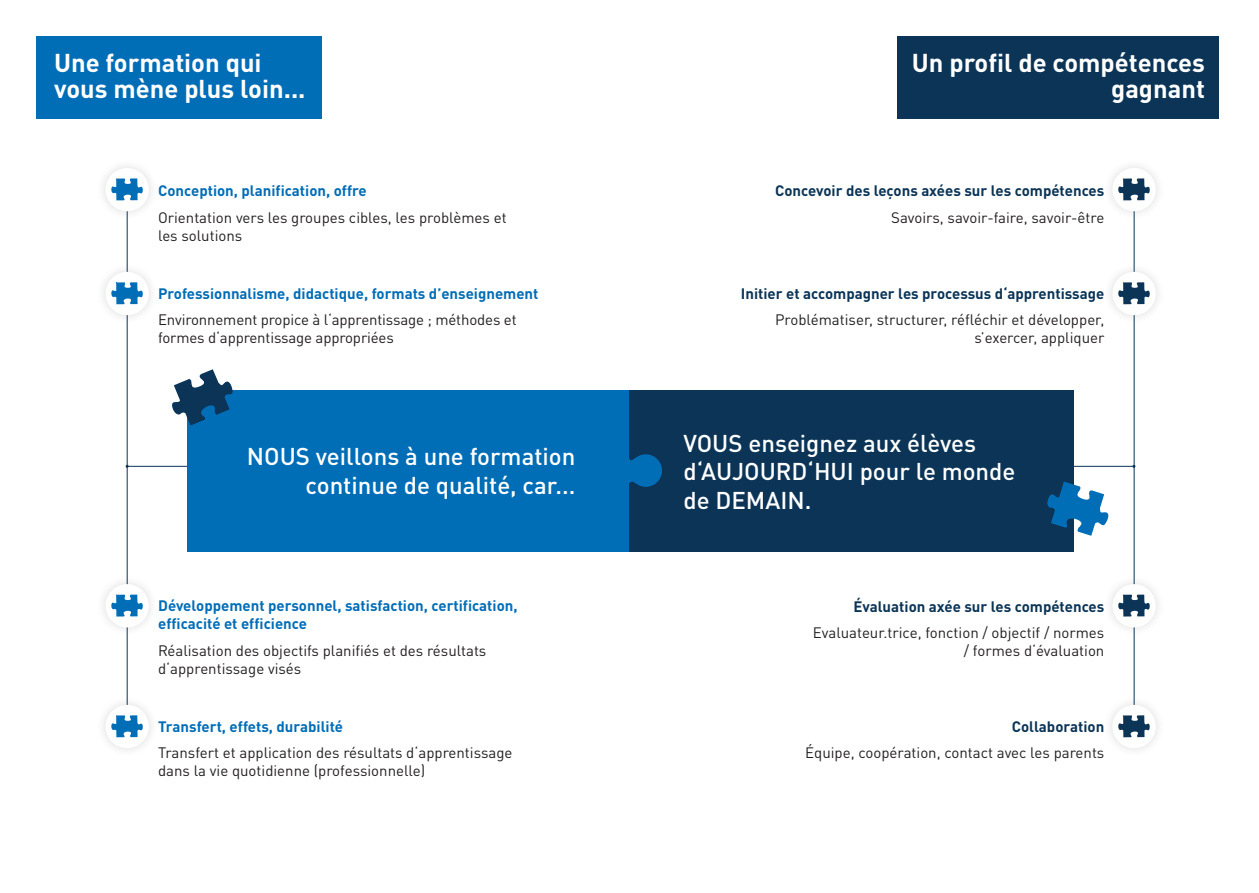
<style>
.page{position:relative;width:1259px;height:893px;background:#fff}
.page>*{position:absolute;margin:0;border:0;box-sizing:border-box;transform-origin:0 0}
.t1{font:700 25.5px/25.5px "DIN Pro";color:#fff}
.t2{font:500 24px/28.8px "DIN Pro";color:#fff;text-align:right}
.t3{font:15px/18px "DIN Pro";color:#231f20}
.t4{font:700 15px/18px "DIN Pro";color:#006db7}
.t5{font:700 15px "DIN Pro";color:#0b3456}
</style>
<div class="page">
<hr style="left:1133px;top:190px;width:1px;height:530px;background:#0b3456">
<div style="left:36px;top:37px;width:286px;height:82px;background:#006db7"></div>
<div style="left:897px;top:37px;width:321px;height:82px;background:#0b3456"></div>
<div style="left:187px;top:390px;width:449px;height:161px;background:#006db7"></div>
<div style="left:629px;top:390px;width:445px;height:161px;background:#0b3456"></div>
<svg style="left:1047px;top:481px;width:62px;height:55px"></svg>
<svg style="left:172px;top:369px;width:61px;height:56px"></svg>
<div style="left:629px;top:454px;width:33px;height:33px;background:#006db7;border-radius:50%"></div>
<svg style="left:629px;top:457px;width:7px;height:27px"></svg>
<hr style="left:127px;top:190px;width:1px;height:530px;background:#0b3456">
<div style="left:96px;top:158px;width:62px;height:63px;background:#231f20;opacity:.15"></div>
<div style="left:1102px;top:158px;width:63px;height:63px;background:#231f20;opacity:.15"></div>
<div style="left:96px;top:262px;width:62px;height:63px;background:#231f20;opacity:.15"></div>
<div style="left:1102px;top:262px;width:63px;height:63px;background:#231f20;opacity:.15"></div>
<div style="left:96px;top:574px;width:62px;height:63px;background:#231f20;opacity:.15"></div>
<div style="left:1102px;top:574px;width:63px;height:63px;background:#231f20;opacity:.15"></div>
<div style="left:96px;top:695px;width:62px;height:63px;background:#231f20;opacity:.15"></div>
<div style="left:1102px;top:695px;width:63px;height:63px;background:#231f20;opacity:.15"></div>
<svg style="left:111px;top:178px;width:32px;height:22px"></svg>
<svg style="left:1118px;top:178px;width:31px;height:22px"></svg>
<svg style="left:111px;top:282px;width:32px;height:22px"></svg>
<svg style="left:1118px;top:282px;width:31px;height:22px"></svg>
<svg style="left:111px;top:595px;width:32px;height:21px"></svg>
<svg style="left:1118px;top:595px;width:31px;height:21px"></svg>
<svg style="left:111px;top:715px;width:32px;height:22px"></svg>
<svg style="left:1118px;top:715px;width:31px;height:22px"></svg>
<hr style="left:127px;top:466px;width:60px;height:1px;background:#0b3456">
<hr style="left:1074px;top:466px;width:60px;height:1px;background:#0b3456">
<h1 class="t1" style="left:54px;top:47px;width:253px">Une formation qui vous mène plus loin...</h1>
<h1 class="t1" style="left:912px;top:47px;width:294px;text-align:right">Un profil de compétences gagnant</h1>
<p class="t4" style="left:158px;top:180px;width:210px">Conception, planification, offre</p>
<p class="t3" style="left:158px;top:207px;width:350px">Orientation vers les groupes cibles, les problèmes et les solutions</p>
<p class="t4" style="left:158px;top:282px;width:382px">Professionnalisme, didactique, formats d’enseignement</p>
<p class="t3" style="left:158px;top:309px;width:360px">Environnement propice à l‘apprentissage ; méthodes et formes d‘apprentissage appropriées</p>
<h2 class="t2" style="left:247px;top:439px;width:330px">NOUS veillons à une formation continue de qualité, car...</h2>
<p class="t4" style="left:158px;top:595px;width:361px">Développement personnel, satisfaction, certification, efficacité et efficience</p>
<p class="t3" style="left:158px;top:640px;width:330px">Réalisation des objectifs planifiés et des résultats d‘apprentissage visés</p>
<p class="t4" style="left:158px;top:715px;width:187px">Transfert, effets, durabilité</p>
<p class="t3" style="left:158px;top:742px;width:356px">Transfert et application des résultats d‘apprentissage dans la vie quotidienne (professionnelle)</p>
<p class="t5" style="left:775px;top:178px;width:331px">Concevoir des leçons axées sur les compétences</p>
<p class="t3" style="left:891px;top:207px;width:215px">Savoirs, savoir-faire, savoir-être</p>
<p class="t5" style="left:741px;top:281px;width:365px">Initier et accompagner les processus d‘apprentissage</p>
<p class="t3" style="left:775px;top:309px;width:331px;text-align:right">Problématiser, structurer, réfléchir et développer, s’exercer, appliquer</p>
<h2 class="t2" style="left:683px;top:426px;width:333px;text-align:left">VOUS enseignez aux élèves d‘AUJOURD‘HUI pour le monde de DEMAIN.</h2>
<p class="t5" style="left:853px;top:594px;width:252px">Évaluation axée sur les compétences</p>
<p class="t3" style="left:813px;top:622px;width:293px;text-align:right">Evaluateur.trice, fonction / objectif / normes / formes d‘évaluation</p>
<p class="t5" style="left:1011px;top:714px;width:94px">Collaboration</p>
<p class="t3" style="left:805px;top:742px;width:301px">Équipe, coopération, contact avec les parents</p>
</div>
